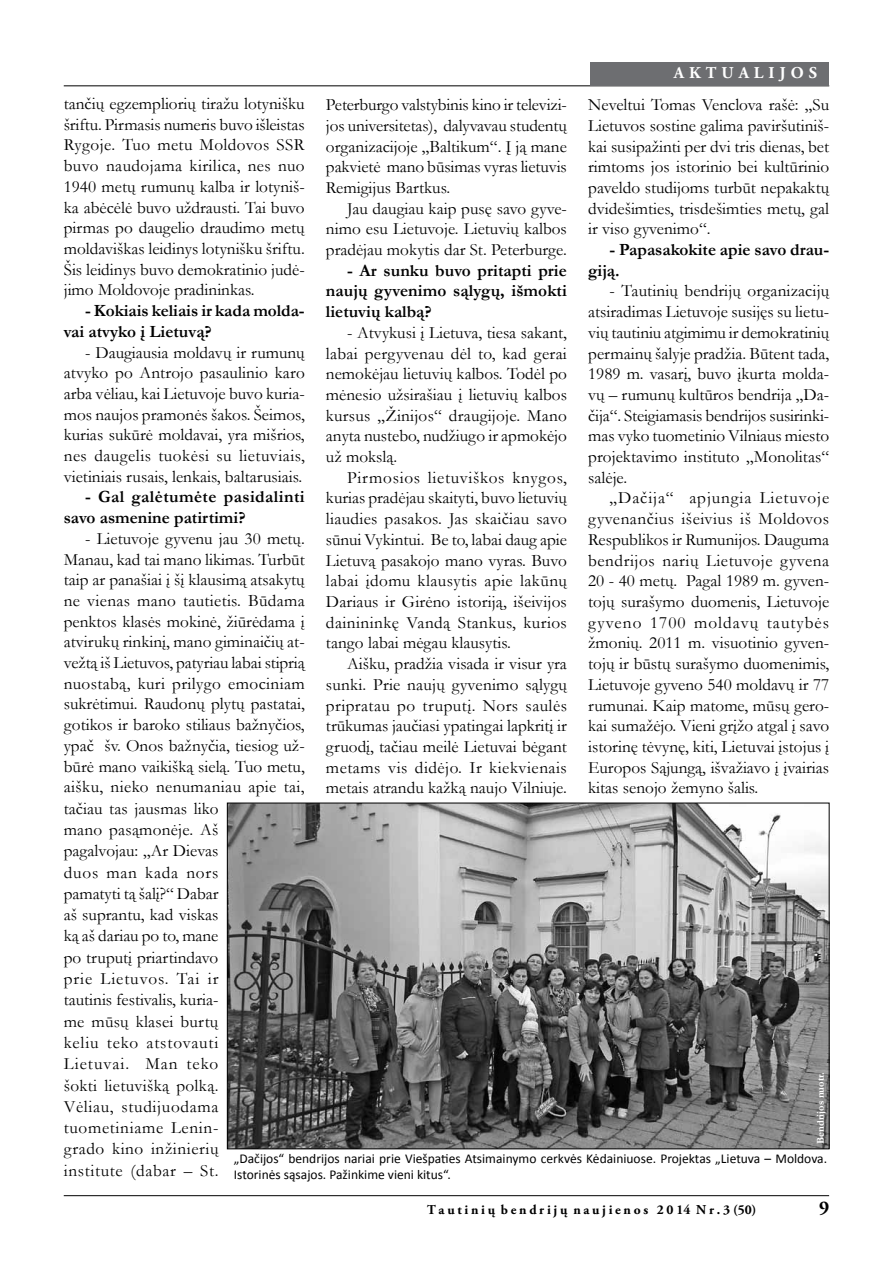
<style>
.page{position:relative;width:893px;height:1263px;background:#fff}
.page>*{position:absolute;margin:0;border:0;box-sizing:border-box;transform-origin:0 0}
.t1{font:700 19.5px "Adobe Garamond Pro";color:#000}
.t2{font:17.25px/21px "Garamond";color:#000;text-align:justify}
.t3{font:700 17.25px/20.7px "Garamond";color:#000}
.t4{font:17.25px "Garamond";letter-spacing:.03em;color:#000}
.t5{font:17.25px "Garamond";letter-spacing:.025em;color:#000}
.t6{font:700 17.25px/20.7px "Garamond";letter-spacing:.025em;color:#000}
.t7{font:17.25px "Garamond";letter-spacing:.02em;color:#000}
.t8{font:17.25px "Garamond";letter-spacing:.04em;color:#000}
.t9{font:17.25px "Garamond";letter-spacing:.055em;color:#000}
.t10{font:17.25px "Garamond";letter-spacing:.06em;color:#000}
.t11{font:700 16.5px "Adobe Garamond Pro";letter-spacing:.3em;color:#fff}
.t12{font:13.5px/16.2px "Calibri";color:#000}
.t13{font:700 13.5px "Adobe Garamond Pro";letter-spacing:.2em;color:#000}
.t14{font:700 10.5px "Garamond";color:#fff}
</style>
<div class="page">
<hr style="left:64px;top:1195px;width:765px;height:1px;background:#000">
<hr style="left:64px;top:85px;width:765px;height:1px;background:#000">
<img style="left:229px;top:805px;width:598px;height:342px">
<div style="left:590px;top:62px;width:239px;height:23px;background:#6d6e71"></div>
<p class="t11" style="left:674px;top:63px;width:145px">AKTUA LIJOS</p>
<p class="t2" style="left:64px;top:93px;width:243px">tančių egzempliorių tiražu lotynišku šriftu. Pirmasis numeris buvo išleistas Rygoje. Tuo metu Moldovos SSR buvo naudojama kirilica, nes nuo 1940 metų rumunų kalba ir lotyniš&shy;ka abėcėlė buvo uždrausti. Tai buvo pirmas po daugelio draudimo metų moldaviškas leidinys lotynišku šriftu.<br>Šis leidinys buvo demokratinio judė&shy;jimo Moldovoje pradininkas.</p>
<p class="t3" style="left:64px;top:300px;width:242px;text-indent:21px">- Kokiais keliais ir kada molda&shy;vai atvyko į Lietuvą?</p>
<p class="t2" style="left:64px;top:341px;width:243px;text-indent:21px">- Daugiausia moldavų ir rumunų atvyko po Antrojo pasaulinio karo arba vėliau, kai Lietuvoje buvo kuria&shy;mos naujos pramonės šakos. Šeimos, kurias sukūrė moldavai, yra mišrios, nes daugelis tuokėsi su lietuviais, vietiniais rusais, lenkais, baltarusiais.</p>
<p class="t6" style="left:64px;top:487px;width:242px;text-indent:21px">- Gal galėtumėte pasidalinti savo asmenine patirtimi?</p>
<p class="t2" style="left:64px;top:527px;width:243px;text-align:left;text-indent:21px">- Lietuvoje gyvenu jau 30 metų.<br>Manau, kad tai mano likimas. Turbūt taip ar panašiai į šį klausimą atsakytų ne vienas mano tautietis. Būdama penktos klasės mokinė, žiūrėdama į atvirukų rinkinį, mano giminaičių at&shy;vežtą iš Lietuvos, patyriau labai stiprią nuostabą, kuri prilygo emociniam sukrėtimui. Raudonų plytų pastatai, gotikos ir baroko stiliaus bažnyčios, ypač šv. Onos bažnyčia, tiesiog už&shy;būrė mano vaikišką sielą. Tuo metu, aišku, nieko nenumaniau apie tai, tačiau tas jausmas liko<br>mano pasąmonėje. Aš<br>pagalvojau: „Ar Dievas<br>duos man kada nors<br>pamatyti tą šalį?“ Dabar<br>aš suprantu, kad viskas<br>ką aš dariau po to, mane<br>po truputį priartindavo<br>prie Lietuvos. Tai ir<br>tautinis festivalis, kuria-<br>me mūsų klasei burtų<br>keliu teko atstovauti<br>Lietuvai. Man teko<br>šokti lietuvišką polką.<br>Vėliau, studijuodama tuometiniame Lenin-<br>grado kino inžinierių<br>institute (dabar – St.</p>
<p class="t2" style="left:326px;top:94px;width:242px">Peterburgo valstybinis kino ir televizi-</p>
<p class="t2" style="left:326px;top:114px;width:242px">jos universitetas), dalyvavau studentų</p>
<p class="t2" style="left:326px;top:135px;width:242px">organizacijoje „Baltikum“. Į ją mane</p>
<p class="t2" style="left:326px;top:156px;width:242px">pakvietė mano būsimas vyras lietuvis</p>
<p class="t2" style="left:326px;top:177px;width:126px">Remigijus Bartkus.</p>
<p class="t2" style="left:347px;top:197px;width:221px">Jau daugiau kaip pusę savo gyve-</p>
<p class="t2" style="left:326px;top:218px;width:242px">nimo esu Lietuvoje. Lietuvių kalbos</p>
<p class="t2" style="left:326px;top:239px;width:242px">pradėjau mokytis dar St. Peterburge.</p>
<p class="t3" style="left:326px;top:260px;width:242px;text-align:justify;text-indent:21px">- Ar sunku buvo pritapti prie naujų gyvenimo sąlygų, išmokti lietuvių kalbą?</p>
<p class="t2" style="left:347px;top:321px;width:221px">- Atvykusi į Lietuva, tiesa sakant,</p>
<p class="t2" style="left:326px;top:342px;width:242px">labai pergyvenau dėl to, kad gerai</p>
<p class="t2" style="left:326px;top:363px;width:242px">nemokėjau lietuvių kalbos. Todėl po</p>
<p class="t2" style="left:326px;top:384px;width:242px">mėnesio užsirašiau į lietuvių kalbos</p>
<p class="t2" style="left:326px;top:404px;width:242px">kursus „Žinijos“ draugijoje. Mano</p>
<p class="t2" style="left:326px;top:425px;width:242px">anyta nustebo, nudžiugo ir apmokėjo</p>
<p class="t2" style="left:326px;top:446px;width:73px">už mokslą.</p>
<p class="t8" style="left:347px;top:466px;width:221px">Pirmosios lietuviškos knygos,</p>
<p class="t2" style="left:326px;top:487px;width:242px">kurias pradėjau skaityti, buvo lietuvių</p>
<p class="t7" style="left:326px;top:507px;width:242px">liaudies pasakos. Jas skaičiau savo</p>
<p class="t2" style="left:326px;top:528px;width:242px">sūnui Vykintui. Be to, labai daug apie</p>
<p class="t2" style="left:326px;top:549px;width:242px">Lietuvą pasakojo mano vyras. Buvo</p>
<p class="t5" style="left:326px;top:569px;width:243px">labai įdomu klausytis apie lakūnų</p>
<p class="t2" style="left:326px;top:591px;width:242px">Dariaus ir Girėno istoriją, išeivijos</p>
<p class="t5" style="left:326px;top:611px;width:242px">dainininkę Vandą Stankus, kurios</p>
<p class="t2" style="left:326px;top:632px;width:186px">tango labai mėgau klausytis.</p>
<p class="t2" style="left:347px;top:653px;width:221px">Aišku, pradžia visada ir visur yra</p>
<p class="t2" style="left:326px;top:673px;width:243px">sunki. Prie naujų gyvenimo sąlygų</p>
<p class="t5" style="left:326px;top:693px;width:242px">pripratau po truputį. Nors saulės</p>
<p class="t2" style="left:326px;top:715px;width:242px">trūkumas jaučiasi ypatingai lapkritį ir</p>
<p class="t2" style="left:326px;top:735px;width:242px">gruodį, tačiau meilė Lietuvai bėgant</p>
<p class="t4" style="left:326px;top:756px;width:242px">metams vis didėjo. Ir kiekvienais</p>
<p class="t2" style="left:326px;top:777px;width:242px">metais atrandu kažką naujo Vilniuje.</p>
<p class="t2" style="left:588px;top:94px;width:242px">Neveltui Tomas Venclova rašė: „Su Lietuvos sostine galima paviršutiniš&shy;kai susipažinti per dvi tris dienas, bet rimtoms jos istorinio bei kultūrinio paveldo studijoms turbūt nepakaktų dvidešimties, trisdešimties metų, gal ir viso gyvenimo“.</p>
<p class="t3" style="left:588px;top:239px;width:242px;text-indent:21px">- Papasakokite apie savo drau&shy;giją.</p>
<p class="t2" style="left:609px;top:280px;width:221px">- Tautinių bendrijų organizacijų</p>
<p class="t2" style="left:588px;top:301px;width:242px">atsiradimas Lietuvoje susijęs su lietu-</p>
<p class="t2" style="left:588px;top:321px;width:242px">vių tautiniu atgimimu ir demokratinių</p>
<p class="t2" style="left:588px;top:342px;width:242px">permainų šalyje pradžia. Būtent tada,</p>
<p class="t2" style="left:588px;top:363px;width:242px">1989 m. vasarį, buvo įkurta molda-</p>
<p class="t2" style="left:588px;top:384px;width:243px">vų – rumunų kultūros bendrija „Da-</p>
<p class="t2" style="left:588px;top:404px;width:242px">čija“. Steigiamasis bendrijos susirinki-</p>
<p class="t2" style="left:588px;top:425px;width:242px">mas vyko tuometinio Vilniaus miesto</p>
<p class="t2" style="left:588px;top:446px;width:242px">projektavimo instituto „Monolitas“</p>
<p class="t2" style="left:588px;top:466px;width:41px">salėje.</p>
<p class="t9" style="left:609px;top:486px;width:221px">„Dačija“ apjungia Lietuvoje</p>
<p class="t4" style="left:588px;top:507px;width:242px">gyvenančius išeivius iš Moldovos</p>
<p class="t2" style="left:588px;top:528px;width:242px">Respublikos ir Rumunijos. Dauguma</p>
<p class="t4" style="left:588px;top:549px;width:242px">bendrijos narių Lietuvoje gyvena</p>
<p class="t2" style="left:588px;top:570px;width:242px">20 - 40 metų. Pagal 1989 m. gyven-</p>
<p class="t2" style="left:588px;top:591px;width:242px">tojų surašymo duomenis, Lietuvoje</p>
<p class="t10" style="left:588px;top:611px;width:242px">gyveno 1700 moldavų tautybės</p>
<p class="t2" style="left:588px;top:632px;width:243px">žmonių. 2011 m. visuotinio gyven-</p>
<p class="t2" style="left:588px;top:653px;width:242px">tojų ir būstų surašymo duomenimis,</p>
<p class="t2" style="left:588px;top:673px;width:242px">Lietuvoje gyveno 540 moldavų ir 77</p>
<p class="t2" style="left:588px;top:694px;width:242px">rumunai. Kaip matome, mūsų gero-</p>
<p class="t2" style="left:588px;top:715px;width:242px">kai sumažėjo. Vieni grįžo atgal į savo</p>
<p class="t2" style="left:588px;top:735px;width:242px">istorinę tėvynę, kiti, Lietuvai įstojus į</p>
<p class="t2" style="left:588px;top:756px;width:242px">Europos Sąjungą, išvažiavo į įvairias</p>
<p class="t2" style="left:588px;top:777px;width:172px">kitas senojo žemyno šalis.</p>
<p class="t14" style="left:813px;top:1144px;width:73px;rotate:-90deg">Bendrijos nuotr.</p>
<p class="t12" style="left:234px;top:1150px;width:595px">„Dačijos“ bendrijos nariai prie Viešpaties Atsimainymo cerkvės Kėdainiuose. Projektas „Lietuva – Moldova.<br>Istorinės sąsajos. Pažinkime vieni kitus“.</p>
<p class="t13" style="left:427px;top:1202px;width:331px">Tautinių bendrijų naujienos 2014 Nr.3 (50)</p>
<p class="t1" style="left:819px;top:1197px;width:12px">9</p>
</div>
